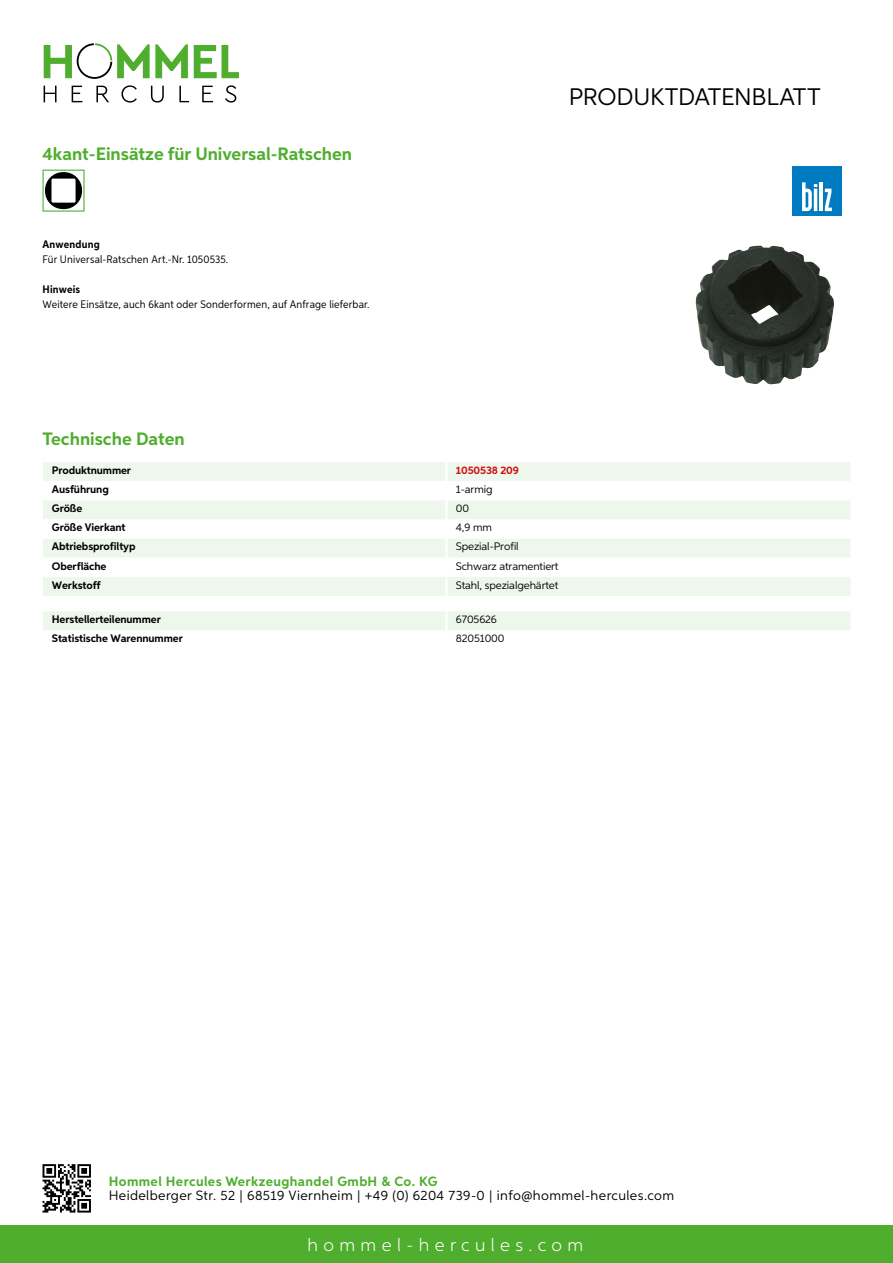
<style>
.page{position:relative;width:893px;height:1263px;background:#fff}
.page>*{position:absolute;margin:0;border:0;box-sizing:border-box;transform-origin:0 0}
.t1{font:24px "Aspira";letter-spacing:-.01em;color:#000}
.t2{font:700 18px "Aspira";color:#50ae2f}
.t3{font:300 18px "Aspira";letter-spacing:.3em;color:#fff}
.t4{font:13.5px "Aspira";letter-spacing:.03em;color:#000}
.t5{font:700 13.5px "Aspira";letter-spacing:.03em;color:#50ae2f}
.t6{font:700 10.95px "Aspira";letter-spacing:-.01em;color:#000}
.t7{font:10.95px "Aspira Nar";letter-spacing:.015em;color:#000}
.t8{font:10.95px "Aspira";letter-spacing:-.01em;color:#000}
.t9{font:700 10.95px "Aspira Nar";letter-spacing:.02em;color:#000}
.t10{font:700 10.95px "Aspira";letter-spacing:-.01em;color:#cd1013}
</style>
<div class="page">
<div style="left:0;top:1226px;width:893px;height:37px;background:#50ae2f"></div>
<svg style="left:43px;top:1164px;width:48px;height:48px"></svg>
<svg style="left:194px;top:45px;width:45px;height:33px"></svg>
<svg style="left:44px;top:43px;width:144px;height:36px"></svg>
<svg style="left:44px;top:86px;width:13px;height:16px"></svg>
<svg style="left:72px;top:86px;width:10px;height:16px"></svg>
<svg style="left:96px;top:86px;width:13px;height:16px"></svg>
<svg style="left:121px;top:85px;width:16px;height:18px"></svg>
<svg style="left:151px;top:86px;width:13px;height:17px"></svg>
<svg style="left:179px;top:86px;width:10px;height:16px"></svg>
<svg style="left:202px;top:86px;width:11px;height:16px"></svg>
<svg style="left:225px;top:85px;width:11px;height:18px"></svg>
<div style="left:43px;top:462px;width:807px;height:134px;background:#eef7eb"></div>
<svg style="left:43px;top:481px;width:807px;height:96px"></svg>
<hr style="left:445px;top:462px;width:3px;height:19px;background:#fff">
<hr style="left:445px;top:481px;width:3px;height:19px;background:#fff">
<hr style="left:445px;top:500px;width:3px;height:19px;background:#fff">
<hr style="left:445px;top:519px;width:3px;height:20px;background:#fff">
<hr style="left:445px;top:539px;width:3px;height:19px;background:#fff">
<hr style="left:445px;top:558px;width:3px;height:19px;background:#fff">
<hr style="left:445px;top:577px;width:3px;height:19px;background:#fff">
<div style="left:43px;top:611px;width:807px;height:19px;background:#eef7eb"></div>
<svg style="left:43px;top:170px;width:42px;height:42px"></svg>
<img style="left:696px;top:245px;width:138px;height:140px">
<div style="left:792px;top:166px;width:50px;height:50px;background:#007bc1"></div>
<svg style="left:825px;top:189px;width:7px;height:22px"></svg>
<hr style="left:819px;top:182px;width:4px;height:29px;background:#fff">
<svg style="left:802px;top:182px;width:15px;height:29px"></svg>
<h2 class="t2" style="left:43px;top:142px;width:311px">4kant-Einsätze für Universal-Ratschen</h2>
<p class="t9" style="left:43px;top:237px;width:59px">Anwendung</p>
<p class="t7" style="left:43px;top:252px;width:187px">Für Universal-Ratschen Art.-Nr. 1050535.</p>
<p class="t9" style="left:43px;top:283px;width:39px">Hinweis</p>
<p class="t7" style="left:43px;top:298px;width:329px">Weitere Einsätze, auch 6kant oder Sonderformen, auf Anfrage lieferbar.</p>
<h1 class="t1" style="left:569px;top:82px;width:253px">Produktdatenblatt</h1>
<h2 class="t2" style="left:43px;top:428px;width:144px">Technische Daten</h2>
<p class="t6" style="left:52px;top:463px;width:81px">Produktnummer</p>
<p class="t10" style="left:456px;top:463px;width:65px">1050538 209</p>
<p class="t6" style="left:52px;top:483px;width:58px">Ausführung</p>
<p class="t8" style="left:456px;top:483px;width:38px">1-armig</p>
<p class="t6" style="left:52px;top:502px;width:32px">Größe</p>
<p class="t8" style="left:456px;top:502px;width:15px">00</p>
<p class="t6" style="left:52px;top:521px;width:75px">Größe Vierkant</p>
<p class="t8" style="left:456px;top:521px;width:38px">4,9 mm</p>
<p class="t6" style="left:52px;top:540px;width:85px">Abtriebsprofiltyp</p>
<p class="t8" style="left:456px;top:540px;width:64px">Spezial-Profil</p>
<p class="t6" style="left:52px;top:559px;width:56px">Oberfläche</p>
<p class="t8" style="left:456px;top:559px;width:104px">Schwarz atramentiert</p>
<p class="t6" style="left:52px;top:578px;width:50px">Werkstoff</p>
<p class="t8" style="left:456px;top:578px;width:104px">Stahl, spezialgehärtet</p>
<p class="t6" style="left:52px;top:613px;width:111px">Herstellerteilenummer</p>
<p class="t8" style="left:456px;top:613px;width:43px">6705626</p>
<p class="t6" style="left:52px;top:632px;width:132px">Statistische Warennummer</p>
<p class="t8" style="left:456px;top:632px;width:50px">82051000</p>
<p class="t5" style="left:109px;top:1172px;width:330px">Hommel Hercules Werkzeughandel GmbH &amp; Co. KG</p>
<p class="t4" style="left:109px;top:1187px;width:567px">Heidelberger Str. 52 | 68519 Viernheim | +49 (0) 6204 739-0 | info@hommel-hercules.com</p>
<h2 class="t3" style="left:307px;top:1234px;width:277px">hommel-hercules.com</h2>
</div>
